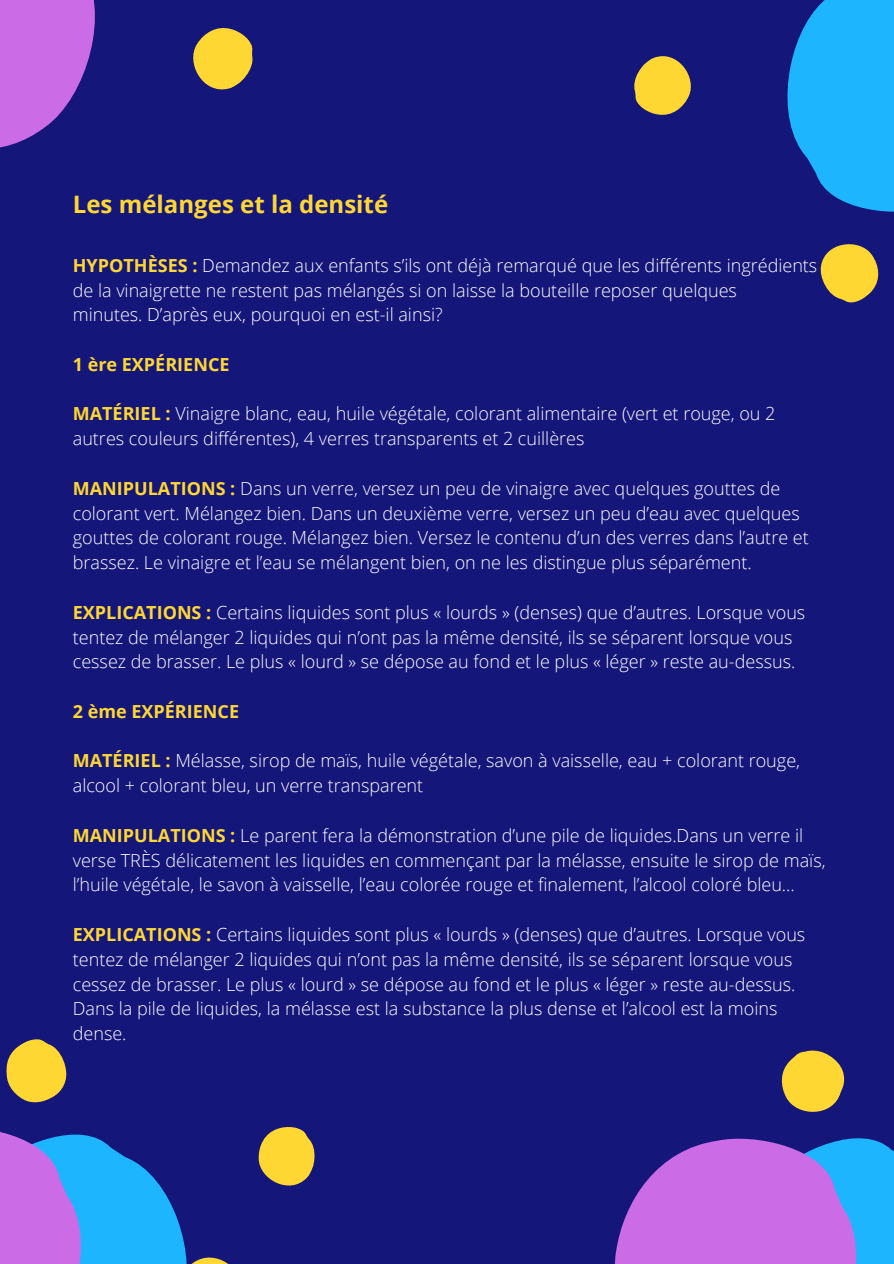
<style>
.page{position:relative;width:894px;height:1264px;background:#fff}
.page>*{position:absolute;margin:0;border:0;box-sizing:border-box;transform-origin:0 0}
.t1{font:700 24px "Open Sans";color:#ffd733}
.t2{font:300 18px/24.8px "Open Sans";color:#fff}
.t3{font:700 18px "Open Sans";color:#ffd733}
.s1{font-weight:700;color:#ffd733}
</style>
<div class="page">
<div style="left:0;top:0;width:893px;height:1263px;background:#151679"></div>
<svg style="left:787px;top:0;width:106px;height:212px;fill:#1eb5ff"></svg>
<svg style="left:820px;top:244px;width:59px;height:59px"></svg>
<svg style="left:634px;top:56px;width:57px;height:59px"></svg>
<svg style="left:0;top:0;width:95px;height:148px"></svg>
<svg style="left:193px;top:28px;width:60px;height:62px"></svg>
<svg style="left:0;top:1039px;width:315px;height:224px"></svg>
<svg style="left:615px;top:1143px;width:88px;height:120px;fill:#cb6ce6"></svg>
<svg style="left:703px;top:1050px;width:190px;height:213px"></svg>
<h1 class="t1" style="left:73px;top:187px;width:317px">Les mélanges et la densité</h1>
<p class="t2" style="left:73px;top:252px;width:745px"><span class="s1">HYPOTHÈSES :</span> Demandez aux enfants s’ils ont déjà remarqué que les différents ingrédients de la vinaigrette ne restent pas mélangés si on laisse la bouteille reposer quelques<br>minutes. D’après eux, pourquoi en est-il ainsi?</p>
<p class="t3" style="left:73px;top:352px;width:158px">1 ère EXPÉRIENCE</p>
<p class="t2" style="left:73px;top:401px;width:704px"><span class="s1">MATÉRIEL :</span> Vinaigre blanc, eau, huile végétale, colorant alimentaire (vert et rouge, ou 2 autres couleurs différentes), 4 verres transparents et 2 cuillères</p>
<p class="t2" style="left:73px;top:475px;width:737px"><span class="s1">MANIPULATIONS :</span> Dans un verre, versez un peu de vinaigre avec quelques gouttes de colorant vert. Mélangez bien. Dans un deuxième verre, versez un peu d’eau avec quelques gouttes de colorant rouge. Mélangez bien. Versez le contenu d’un des verres dans l’autre et brassez. Le vinaigre et l’eau se mélangent bien, on ne les distingue plus séparément.</p>
<p class="t2" style="left:73px;top:599px;width:733px"><span class="s1">EXPLICATIONS :</span> Certains liquides sont plus « lourds » (denses) que d’autres. Lorsque vous tentez de mélanger 2 liquides qui n’ont pas la même densité, ils se séparent lorsque vous cessez de brasser. Le plus « lourd » se dépose au fond et le plus « léger » reste au-dessus.</p>
<p class="t3" style="left:73px;top:698px;width:168px">2 ème EXPÉRIENCE</p>
<p class="t2" style="left:73px;top:748px;width:728px"><span class="s1">MATÉRIEL :</span> Mélasse, sirop de maïs, huile végétale, savon à vaisselle, eau + colorant rouge, alcool + colorant bleu, un verre transparent</p>
<p class="t2" style="left:73px;top:822px;width:754px"><span class="s1">MANIPULATIONS :</span> Le parent fera la démonstration d’une pile de liquides.Dans un verre il verse TRÈS délicatement les liquides en commençant par la mélasse, ensuite le sirop de maïs, l’huile végétale, le savon à vaisselle, l’eau colorée rouge et finalement, l’alcool coloré bleu...</p>
<p class="t2" style="left:73px;top:921px;width:733px"><span class="s1">EXPLICATIONS :</span> Certains liquides sont plus « lourds » (denses) que d’autres. Lorsque vous tentez de mélanger 2 liquides qui n’ont pas la même densité, ils se séparent lorsque vous cessez de brasser. Le plus « lourd » se dépose au fond et le plus « léger » reste au-dessus.<br>Dans la pile de liquides, la mélasse est la substance la plus dense et l’alcool est la moins dense.</p>
</div>
